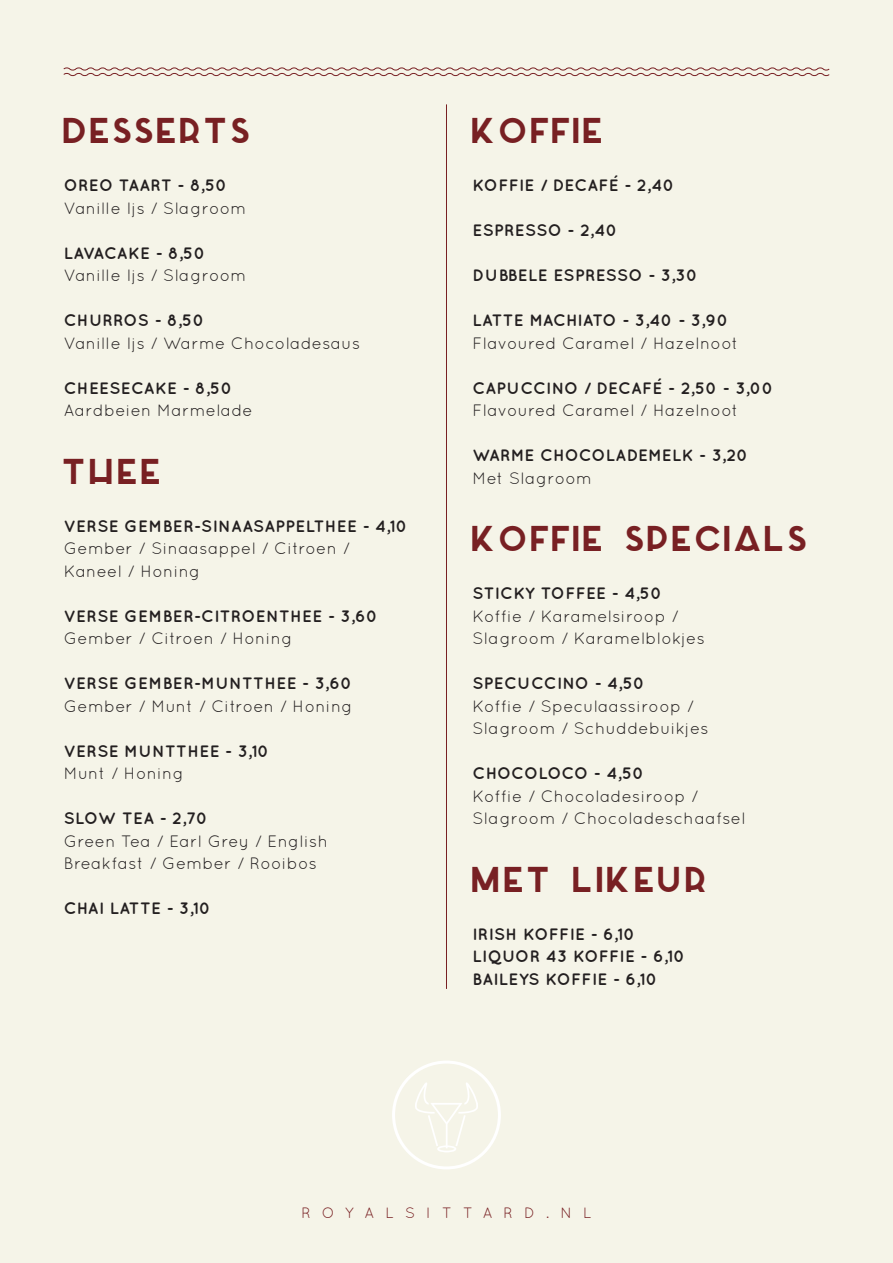
<style>
.page{position:relative;width:893px;height:1263px;background:#f5f4e8}
.page>*{position:absolute;margin:0;border:0;box-sizing:border-box;transform-origin:0 0}
.t1{font:700 48px "Azedo";letter-spacing:.05em;color:#782023}
.t2{font:16.5px "Quicksand";letter-spacing:.025em;color:#231f20}
.t3{font:700 16.5px "Quicksand";letter-spacing:.025em;color:#231f20}
.t4{font:700 16.5px "Quicksand";letter-spacing:.005em;color:#231f20}
.t5{font:15px "Quicksand";letter-spacing:.75em;color:#782023}
</style>
<div class="page">
<svg style="left:415px;top:1082px;width:63px;height:70px"></svg>
<div style="left:392px;top:1060px;width:109px;height:109px;border:3px solid #fff;border-radius:50%"></div>
<svg style="left:63px;top:66px;width:767px;height:11px;background:#dbc9c0"></svg>
<hr style="left:446px;top:104px;width:1px;height:885px;background:#782023">
<p class="t1" style="left:64px;top:98px;width:189px">DESSERTS</p>
<p class="t3" style="left:64px;top:175px;width:165px">OREO TAART - 8,50</p>
<p class="t2" style="left:64px;top:198px;width:184px">Vanille Ijs / Slagroom</p>
<p class="t3" style="left:64px;top:243px;width:143px">LAVACAKE - 8,50</p>
<p class="t2" style="left:64px;top:266px;width:184px">Vanille Ijs / Slagroom</p>
<p class="t3" style="left:64px;top:310px;width:142px">CHURROS - 8,50</p>
<p class="t2" style="left:64px;top:333px;width:298px">Vanille Ijs / Warme Chocoladesaus</p>
<p class="t3" style="left:64px;top:378px;width:170px">CHEESECAKE - 8,50</p>
<p class="t2" style="left:64px;top:401px;width:190px">Aardbeien Marmelade</p>
<p class="t1" style="left:64px;top:439px;width:100px">thee</p>
<p class="t3" style="left:64px;top:516px;width:345px">VERSE GEMBER-SINAASAPPELTHEE - 4,10</p>
<p class="t2" style="left:64px;top:539px;width:287px">Gember / Sinaasappel / Citroen /</p>
<p class="t2" style="left:64px;top:561px;width:138px">Kaneel / Honing</p>
<p class="t3" style="left:64px;top:606px;width:316px">VERSE GEMBER-CITROENTHEE - 3,60</p>
<p class="t2" style="left:64px;top:629px;width:230px">Gember / Citroen / Honing</p>
<p class="t3" style="left:64px;top:673px;width:290px">VERSE GEMBER-MUNTTHEE - 3,60</p>
<p class="t2" style="left:64px;top:696px;width:290px">Gember / Munt / Citroen / Honing</p>
<p class="t3" style="left:64px;top:741px;width:207px">VERSE MUNTTHEE - 3,10</p>
<p class="t2" style="left:64px;top:764px;width:121px">Munt / Honing</p>
<p class="t3" style="left:64px;top:808px;width:146px">SLOW TEA - 2,70</p>
<p class="t2" style="left:64px;top:831px;width:266px">Green Tea / Earl Grey / English</p>
<p class="t2" style="left:64px;top:854px;width:255px">Breakfast / Gember / Rooibos</p>
<p class="t3" style="left:64px;top:898px;width:148px">CHAI LATTE - 3,10</p>
<p class="t1" style="left:472px;top:98px;width:134px">koffie</p>
<p class="t3" style="left:472px;top:175px;width:203px">KOFFIE / DECAFÉ - 2,40</p>
<p class="t3" style="left:472px;top:220px;width:146px">ESPRESSO - 2,40</p>
<p class="t3" style="left:472px;top:265px;width:227px">DUBBELE ESPRESSO - 3,30</p>
<p class="t3" style="left:472px;top:310px;width:257px">LATTE MACHIATO - 3,40 - 3,90</p>
<p class="t2" style="left:472px;top:333px;width:267px">Flavoured Caramel / Hazelnoot</p>
<p class="t3" style="left:472px;top:378px;width:303px">CAPUCCINO / DECAFÉ - 2,50 - 3,00</p>
<p class="t2" style="left:472px;top:401px;width:267px">Flavoured Caramel / Hazelnoot</p>
<p class="t3" style="left:472px;top:445px;width:277px">WARME CHOCOLADEMELK - 3,20</p>
<p class="t2" style="left:472px;top:468px;width:121px">Met Slagroom</p>
<p class="t1" style="left:472px;top:506px;width:337px">koffie SPECIALS</p>
<p class="t3" style="left:472px;top:583px;width:191px">STICKY TOFFEE - 4,50</p>
<p class="t2" style="left:472px;top:606px;width:207px">Koffie / Karamelsiroop /</p>
<p class="t2" style="left:472px;top:629px;width:234px">Slagroom / Karamelblokjes</p>
<p class="t3" style="left:472px;top:673px;width:174px">SPECUCCINO - 4,50</p>
<p class="t2" style="left:472px;top:696px;width:223px">Koffie / Speculaassiroop /</p>
<p class="t2" style="left:472px;top:719px;width:238px">Slagroom / Schuddebuikjes</p>
<p class="t4" style="left:472px;top:763px;width:173px">CHOCOLOCO - 4,50</p>
<p class="t2" style="left:472px;top:786px;width:227px">Koffie / Chocoladesiroop /</p>
<p class="t2" style="left:472px;top:809px;width:274px">Slagroom / Chocoladeschaafsel</p>
<p class="t1" style="left:472px;top:847px;width:238px">met likeur</p>
<p class="t3" style="left:472px;top:924px;width:164px">IRISH KOFFIE - 6,10</p>
<p class="t3" style="left:472px;top:946px;width:214px">LIQUOR 43 KOFFIE - 6,10</p>
<p class="t3" style="left:472px;top:969px;width:187px">BAILEYS KOFFIE - 6,10</p>
<p class="t5" style="left:301px;top:1204px;width:292px">ROYALSITTARD.NL</p>
</div>
